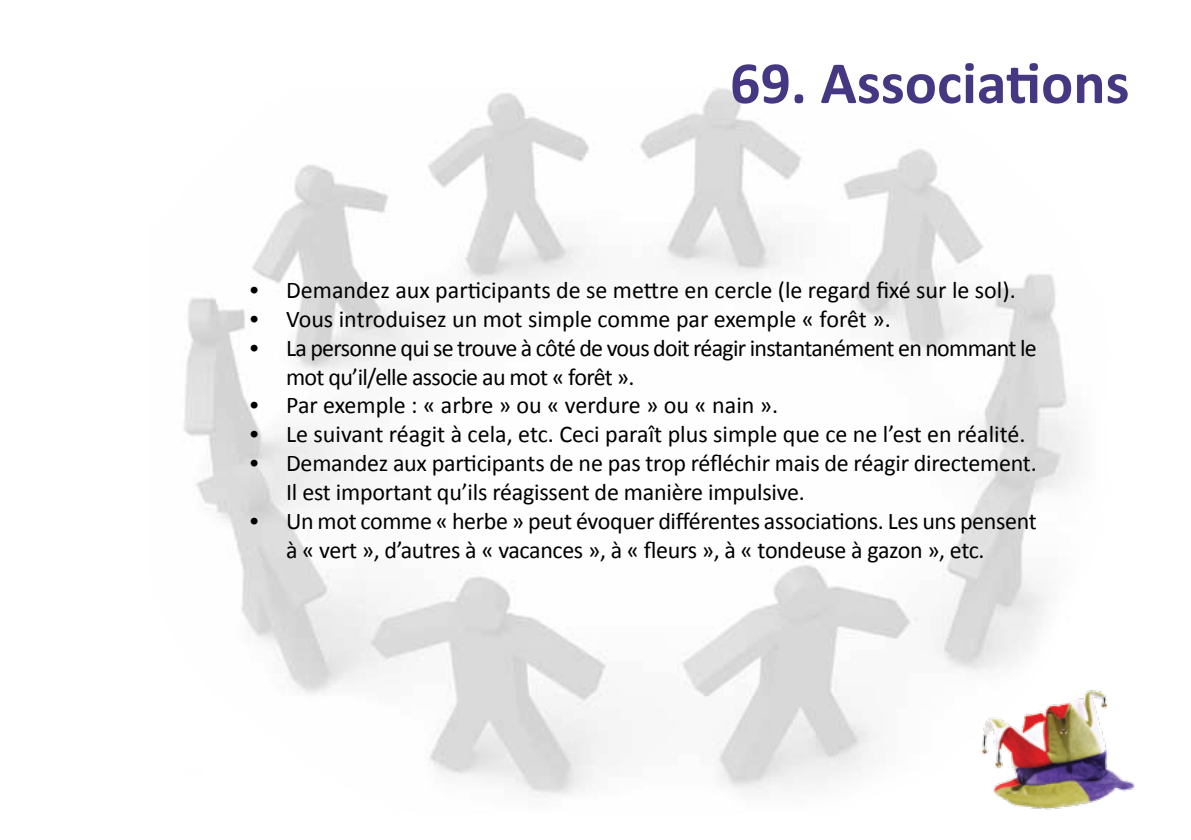
<style>
.page{position:relative;width:1191px;height:840px;background:#fff}
.page>*{position:absolute;margin:0;border:0;box-sizing:border-box;transform-origin:0 0}
.t1{font:700 60px "Calibri";color:#463782}
.t2{font:24px/28.8px "Calibri";letter-spacing:-.01em;color:#000}
.t3{font:24px/28.8px "Calibri";letter-spacing:-.03em;color:#000}
.s1{font-family:"Times"}
</style>
<div class="page">
<img style="left:183px;top:88px;width:952px;height:722px">
<h1 class="t1" style="left:730px;top:46px;width:401px">69. Associations</h1>
<p class="t2" style="left:250px;top:274px;width:767px"><span class="s1">•</span> Demandez aux participants de se mettre en cercle (le regard fixé sur le sol).</p>
<p class="t2" style="left:250px;top:303px;width:642px"><span class="s1">•</span> Vous introduisez un mot simple comme par exemple « forêt ».</p>
<p class="t3" style="left:286px;top:332px;width:752px;text-indent:-36px"><span class="s1">•</span> La personne qui se trouve à côté de vous doit réagir instantanément en nommant le mot qu’il/elle associe au mot « forêt ».</p>
<p class="t2" style="left:250px;top:389px;width:529px"><span class="s1">•</span> Par exemple : « arbre » ou « verdure » ou « nain ».</p>
<p class="t2" style="left:250px;top:418px;width:777px"><span class="s1">•</span> Le suivant réagit à cela, etc. Ceci paraît plus simple que ce ne l’est en réalité.</p>
<p class="t2" style="left:286px;top:447px;width:752px;text-indent:-36px"><span class="s1">•</span> Demandez aux participants de ne pas trop réfléchir mais de réagir directement.<br>Il est important qu’ils réagissent de manière impulsive.</p>
<p class="t2" style="left:286px;top:505px;width:752px;text-indent:-36px"><span class="s1">•</span> Un mot comme « herbe » peut évoquer différentes associations. Les uns pensent à « vert », d’autres à « vacances », à « fleurs », à « tondeuse à gazon », etc.</p>
</div>
